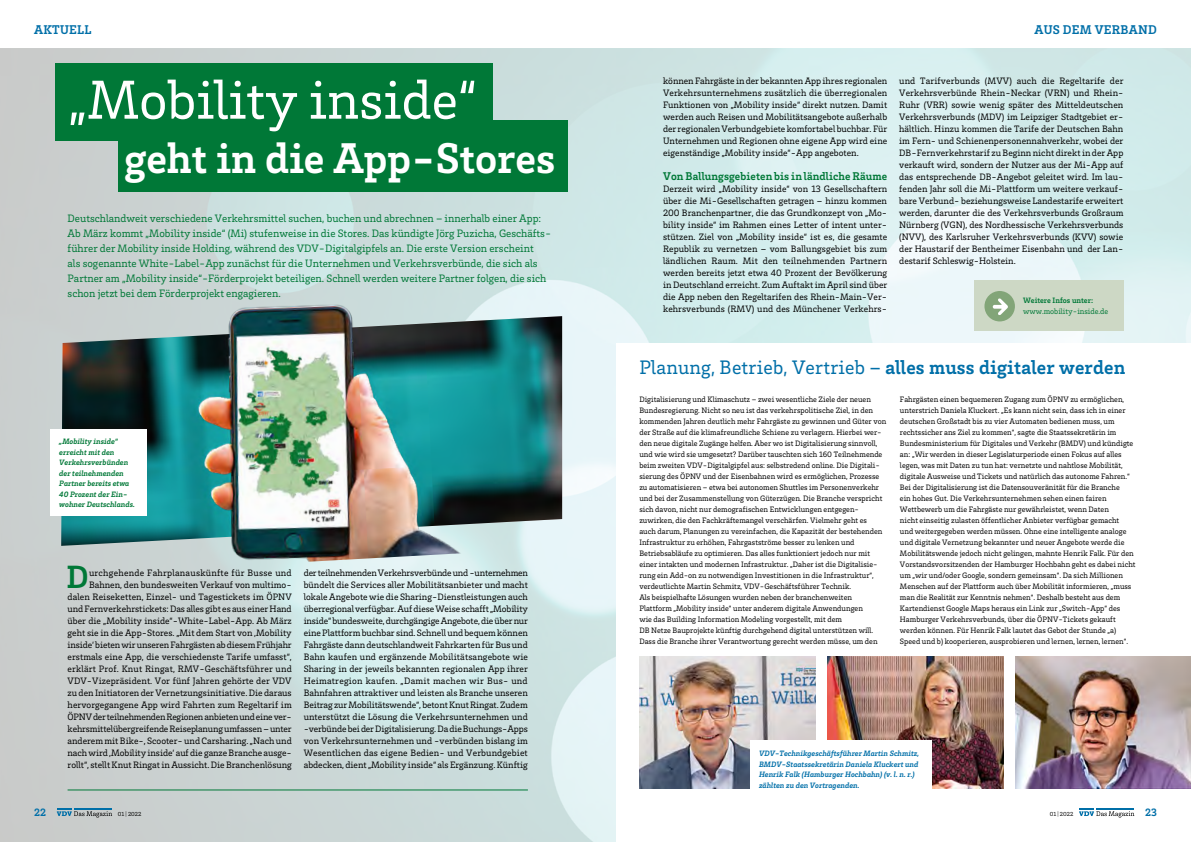
<style>
.page{position:relative;width:1191px;height:842px;background:#fff}
.page>*{position:absolute;margin:0;border:0;box-sizing:border-box;transform-origin:0 0}
.t1{font:56.2px "VDV Brix Slab";color:#fff}
.t2{font:700 44px "VDV Brix Slab";color:#fff}
.t3{font:700 33px "VDV Brix Slab";color:#007837}
.t4{font:20px "VDV Brix Slab";letter-spacing:.01em;color:#006fa8}
.t5{font:700 13px "VDV Brix Slab";letter-spacing:.02em;color:#006fa8}
.t6{font:700 11.5px "VDV Brix Slab";letter-spacing:.01em;color:#007837}
.t7{font:11px/15px "VDV Brix Slab";color:#007837}
.t8{font:700 11px "VDV Brix Slab";color:#006fa8}
.t9{font:9.5px/12px "VDV Brix Slab";color:#000;text-align:justify}
.t10{font:8px/11px "VDV Brix Slab";color:#000}
.t11{font:italic 700 8px/10.5px "VDV Brix Slab";color:#006fa8}
.t12{font:italic 700 8px/10.5px "VDV Brix Slab";color:#007837}
.t13{font:8px "VDV Brix Slab";color:#007837}
.t14{font:700 8px "VDV Brix Slab";color:#007837}
.t15{font:6px "VDV Brix Slab";letter-spacing:.005em;color:#000}
.s1{font-weight:700}
</style>
<div class="page">
<img style="left:0;top:48px;width:1191px;height:794px">
<div style="left:616px;top:343px;width:575px;height:499px;background:#fff"></div>
<hr style="left:68px;top:790px;width:460px;height:1px;background:#007837">
<svg style="left:56px;top:808px;width:57px;height:11px"></svg>
<svg style="left:1079px;top:808px;width:56px;height:10px"></svg>
<img style="left:639px;top:656px;width:176px;height:132px">
<img style="left:828px;top:656px;width:175px;height:132px">
<img style="left:1015px;top:656px;width:176px;height:132px">
<div style="left:750px;top:740px;width:182px;height:57px;background:#fff"></div>
<div style="left:973px;top:280px;width:150px;height:51px;background:#cdd8c5"></div>
<div style="left:984px;top:291px;width:31px;height:30px;background:#82a578;border-radius:50%"></div>
<svg style="left:992px;top:298px;width:16px;height:17px"></svg>
<img style="left:61px;top:316px;width:501px;height:230px">
<div style="left:56px;top:64px;width:437px;height:77px;background:#007837"></div>
<div style="left:118px;top:120px;width:450px;height:72px;background:#007837"></div>
<div style="left:51px;top:429px;width:96px;height:87px;background:#fff"></div>
<img style="left:185px;top:288px;width:287px;height:280px">
<h3 class="t5" style="left:34px;top:21px;width:59px">AKTUELL</h3>
<h1 class="t1" style="left:68px;top:64px;width:410px">„Mobility inside“</h1>
<h2 class="t2" style="left:125px;top:129px;width:432px">geht in die App-Stores</h2>
<p class="t7" style="left:68px;top:211px;width:485px">Deutschlandweit verschiedene Verkehrsmittel suchen, buchen und abrechnen – innerhalb einer App:<br>Ab März kommt „Mobility inside“ (Mi) stufenweise in die Stores. Das kündigte Jörg Puzicha, Geschäfts&shy;führer der Mobility inside Holding, während des VDV-Digitalgipfels an. Die erste Version erscheint<br>als sogenannte White-Label-App zunächst für die Unternehmen und Verkehrsverbünde, die sich als Partner am „Mobility inside“-Förderprojekt beteiligen. Schnell werden weitere Partner folgen, die sich schon jetzt bei dem Förderprojekt engagieren.</p>
<p class="t12" style="left:59px;top:436px;width:77px">„Mobility inside“ erreicht mit den<br>Verkehrsverbünden der teilnehmenden<br>Partner bereits etwa<br>40 Prozent der Ein&shy;wohner Deutschlands.</p>
<h3 class="t3" style="left:66px;top:555px;width:24px">D</h3>
<p class="t9" style="left:68px;top:566px;width:226px;text-align:right">urchgehende Fahrplanauskünfte für Busse und Bahnen, den bundesweiten Verkauf von multimo&shy;dalen Reiseketten, Einzel- und Tagestickets im ÖPNV und Fernverkehrstickets: Das alles gibt es aus einer Hand über die „Mobility inside“-White-Label-App. Ab März geht sie in die App-Stores. „Mit dem Start von ,Mobility inside‘ bieten wir unseren Fahrgästen ab diesem Frühjahr erstmals eine App, die verschiedenste Tarife umfasst“, erklärt Prof. Knut Ringat, RMV-Geschäftsführer und VDV-Vizepräsident. Vor fünf Jahren gehörte der VDV zu den Initiatoren der Vernetzungsinitiative. Die daraus hervorgegangene App wird Fahrten zum Regeltarif im ÖPNV der teilnehmenden Regionen anbieten und eine ver&shy;kehrsmittelübergreifende Reiseplanung umfassen – unter anderem mit Bike-, Scooter- und Carsharing. „Nach und nach wird ,Mobility inside‘ auf die ganze Branche ausge&shy;rollt“, stellt Knut Ringat in Aussicht. Die Branchenlösung</p>
<p class="t9" style="left:304px;top:566px;width:226px">der teilnehmenden Verkehrsverbünde und -unternehmen bündelt die Services aller Mobilitätsanbieter und macht lokale Angebote wie die Sharing-Dienstleistungen auch überregional verfügbar. Auf diese Weise schafft „Mobility inside“ bundesweite, durchgängige Angebote, die über nur eine Plattform buchbar sind. Schnell und bequem können Fahrgäste dann deutschlandweit Fahrkarten für Bus und Bahn kaufen und ergänzende Mobilitätsangebote wie Sharing in der jeweils bekannten regionalen App ihrer Heimatregion kaufen. „Damit machen wir Bus- und Bahnfahren attraktiver und leisten als Branche unseren Beitrag zur Mobilitätswende“, betont Knut Ringat. Zudem unterstützt die Lösung die Verkehrsunternehmen und -verbünde bei der Digitalisierung. Da die Buchungs-Apps von Verkehrsunternehmen und -verbünden bislang im Wesentlichen das eigene Bedien- und Verbundgebiet abdecken, dient „Mobility inside“ als Ergänzung. Künftig</p>
<h3 class="t5" style="left:1034px;top:21px;width:124px">AUS DEM VERBAND</h3>
<p class="t9" style="left:663px;top:74px;width:226px">können Fahrgäste in der bekannten App ihres regionalen Verkehrsunternehmens zusätzlich die überregionalen Funktionen von „Mobility inside“ direkt nutzen. Damit werden auch Reisen und Mobilitätsangebote außerhalb der regionalen Verbundgebiete komfortabel buchbar. Für Unternehmen und Regionen ohne eigene App wird eine eigenständige „Mobility inside“-App angeboten.</p>
<p class="t6" style="left:663px;top:169px;width:226px">Von Ballungsgebieten bis in ländliche Räume</p>
<p class="t9" style="left:663px;top:182px;width:226px">Derzeit wird „Mobility inside“ von 13 Gesellschaftern über die Mi-Gesellschaften getragen – hinzu kommen 200 Branchenpartner, die das Grundkonzept von „Mo&shy;bility inside“ im Rahmen eines Letter of intent unter&shy;stützen. Ziel von „Mobility inside“ ist es, die gesamte Republik zu vernetzen – vom Ballungsgebiet bis zum ländlichen Raum. Mit den teilnehmenden Partnern werden bereits jetzt etwa 40 Prozent der Bevölkerung in Deutschland erreicht. Zum Auftakt im April sind über die App neben den Regeltarifen des Rhein-Main-Ver&shy;kehrsverbunds (RMV) und des Münchener Verkehrs-</p>
<p class="t9" style="left:899px;top:74px;width:226px">und Tarifverbunds (MVV) auch die Regeltarife der Verkehrsverbünde Rhein-Neckar (VRN) und Rhein-Ruhr (VRR) sowie wenig später des Mitteldeutschen Verkehrsverbunds (MDV) im Leipziger Stadtgebiet er&shy;hältlich. Hinzu kommen die Tarife der Deutschen Bahn im Fern- und Schienenpersonennahverkehr, wobei der DB-Fernverkehrstarif zu Beginn nicht direkt in der App verkauft wird, sondern der Nutzer aus der Mi-App auf das entsprechende DB-Angebot geleitet wird. Im lau&shy;fenden Jahr soll die Mi-Plattform um weitere verkauf&shy;bare Verbund- beziehungsweise Landestarife erweitert werden, darunter die des Verkehrsverbunds Großraum Nürnberg (VGN), des Nordhessische Verkehrsverbunds (NVV), des Karlsruher Verkehrsverbunds (KVV) sowie der Haustarif der Bentheimer Eisenbahn und der Lan&shy;destarif Schleswig-Holstein.</p>
<p class="t14" style="left:1023px;top:295px;width:71px">Weitere Infos unter:</p>
<p class="t13" style="left:1023px;top:306px;width:87px">www.mobility-inside.de</p>
<h3 class="t4" style="left:639px;top:355px;width:487px">Planung, Betrieb, Vertrieb – <span class="s1">alles muss digitaler werden</span></h3>
<p class="t10" style="left:639px;top:393px;width:248px">Digitalisierung und Klimaschutz – zwei wesentliche Ziele der neuen Bundesregierung. Nicht so neu ist das verkehrspolitische Ziel, in den kommenden Jahren deutlich mehr Fahrgäste zu gewinnen und Güter von der Straße auf die klimafreundliche Schiene zu verlagern. Hierbei wer&shy;den neue digitale Zugänge helfen. Aber wo ist Digitalisierung sinnvoll, und wie wird sie umgesetzt? Darüber tauschten sich 160 Teilnehmende beim zweiten VDV-Digitalgipfel aus: selbstredend online. Die Digitali&shy;sierung des ÖPNV und der Eisenbahnen wird es ermöglichen, Prozesse zu automatisieren – etwa bei autonomen Shuttles im Personenverkehr und bei der Zusammenstellung von Güterzügen. Die Branche verspricht sich davon, nicht nur demografischen Entwicklungen entgegen&shy;zuwirken, die den Fachkräftemangel verschärfen. Vielmehr geht es<br>auch darum, Planungen zu vereinfachen, die Kapazität der bestehenden Infrastruktur zu erhöhen, Fahrgastströme besser zu lenken und Betriebsabläufe zu optimieren. Das alles funktioniert jedoch nur mit einer intakten und modernen Infrastruktur. „Daher ist die Digitalisie&shy;rung ein Add-on zu notwendigen Investitionen in die Infrastruktur“, verdeutlichte Martin Schmitz, VDV-Geschäftsführer Technik.<br>Als beispielhafte Lösungen wurden neben der branchenweiten Plattform „Mobility inside“ unter anderem digitale Anwendungen<br>wie das Building Information Modeling vorgestellt, mit dem<br>DB Netze Bauprojekte künftig durchgehend digital unterstützen will.<br>Dass die Branche ihrer Verantwortung gerecht werden müsse, um den</p>
<p class="t10" style="left:900px;top:393px;width:237px">Fahrgästen einen bequemeren Zugang zum ÖPNV zu ermöglichen, unterstrich Daniela Kluckert. „Es kann nicht sein, dass ich in einer deutschen Großstadt bis zu vier Automaten bedienen muss, um rechtssicher ans Ziel zu kommen“, sagte die Staatssekretärin im Bundesministerium für Digitales und Verkehr (BMDV) und kündigte an: „Wir werden in dieser Legislaturperiode einen Fokus auf alles legen, was mit Daten zu tun hat: vernetzte und nahtlose Mobilität, digitale Ausweise und Tickets und natürlich das autonome Fahren.“ Bei der Digitalisierung ist die Datensouveränität für die Branche<br>ein hohes Gut. Die Verkehrsunternehmen sehen einen fairen Wettbewerb um die Fahrgäste nur gewährleistet, wenn Daten<br>nicht einseitig zulasten öffentlicher Anbieter verfügbar gemacht<br>und weitergegeben werden müssen. Ohne eine intelligente analoge und digitale Vernetzung bekannter und neuer Angebote werde die Mobilitätswende jedoch nicht gelingen, mahnte Henrik Falk. Für den Vorstandsvorsitzenden der Hamburger Hochbahn geht es dabei nicht um „wir und/oder Google, sondern gemeinsam“. Da sich Millionen Menschen auf der Plattform auch über Mobilität informieren, „muss man die Realität zur Kenntnis nehmen“. Deshalb besteht aus dem Kartendienst Google Maps heraus ein Link zur „Switch-App“ des Hamburger Verkehrsverbunds, über die ÖPNV-Tickets gekauft werden können. Für Henrik Falk lautet das Gebot der Stunde „a)<br>Speed und b) kooperieren, ausprobieren und lernen, lernen, lernen“.</p>
<p class="t11" style="left:759px;top:748px;width:162px">VDV-Technikgeschäftsführer Martin Schmitz, BMDV-Staatssekretärin Daniela Kluckert und Henrik Falk (Hamburger Hochbahn) (v. l. n. r.) zählten zu den Vortragenden.</p>
<p class="t8" style="left:34px;top:805px;width:13px">22</p>
<p class="t15" style="left:118px;top:810px;width:25px">01 | 2022</p>
<p class="t15" style="left:1049px;top:810px;width:25px">01 | 2022</p>
<p class="t8" style="left:1145px;top:805px;width:13px">23</p>
</div>
